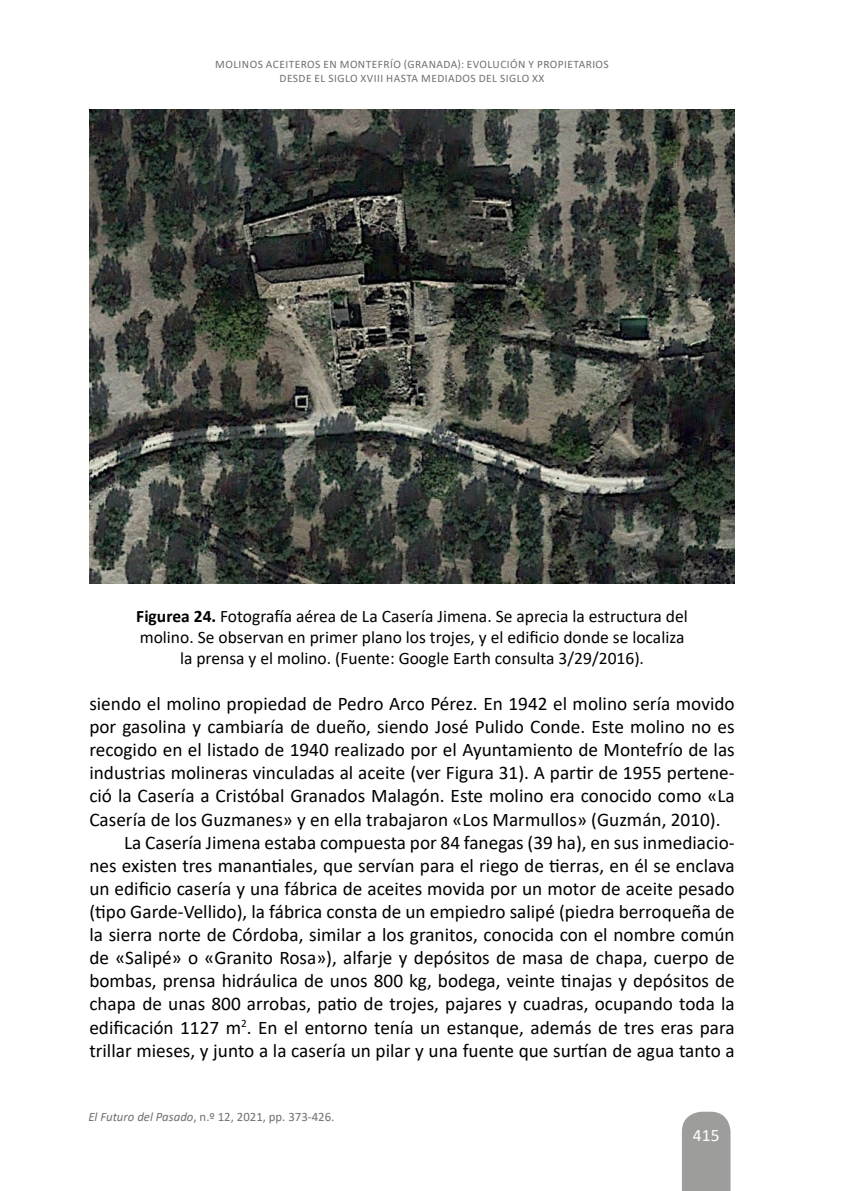
<style>
.page{position:relative;width:844px;height:1191px;background:#fff}
.page>*{position:absolute;margin:0;border:0;box-sizing:border-box;transform-origin:0 0}
.Cuerpo_de_texto{font:19.25px/23.1px "Calibri";color:#000;text-align:justify}
.pie_img_tabla{font:17.5px/21px "Calibri";color:#000;text-align:center}
.t1{font:17.5px "Calibri";color:#fff}
.t2{font:12.78px "Calibri";color:#707070}
.t3{font:11.38px/13.7px "Calibri";letter-spacing:.04em;color:#707070;text-align:center}
.s1{font-weight:700}
.s2{font-style:italic}
</style>
<div class="page">
<svg style="left:682px;top:1111px;width:49px;height:80px"></svg>
<img style="left:89px;top:109px;width:645px;height:474px">
<p class="t3" style="left:215px;top:57px;width:395px">MOLINOS ACEITEROS EN MONTEFRÍO (GRANADA): EVOLUCIÓN Y PROPIETARIOS<br>DESDE EL SIGLO XVIII HASTA MEDIADOS DEL SIGLO XX</p>
<p class="pie_img_tabla" style="left:136px;top:605px;width:553px"><span class="s1">Figurea 24.</span> Fotografía aérea de La Casería Jimena. Se aprecia la estructura del molino. Se observan en primer plano los trojes, y el edificio donde se localiza la prensa y el molino. (Fuente: Google Earth consulta 3/29/2016).</p>
<p class="Cuerpo_de_texto" style="left:89px;top:691px;width:646px">siendo el molino propiedad de Pedro Arco Pérez. En 1942 el molino sería movido por gasolina y cambiaría de dueño, siendo José Pulido Conde. Este molino no es recogido en el listado de 1940 realizado por el Ayuntamiento de Montefrío de las industrias molineras vinculadas al aceite (ver Figura 31). A partir de 1955 pertene&shy;ció la Casería a Cristóbal Granados Malagón. Este molino era conocido como «La Casería de los Guzmanes» y en ella trabajaron «Los Marmullos» (Guzmán, 2010).</p>
<p class="Cuerpo_de_texto" style="left:89px;top:830px;width:646px;text-indent:35px">La Casería Jimena estaba compuesta por 84 fanegas (39 ha), en sus inmediacio&shy;nes existen tres manantiales, que servían para el riego de tierras, en él se enclava un edificio casería y una fábrica de aceites movida por un motor de aceite pesado (tipo Garde-Vellido), la fábrica consta de un empiedro salipé (piedra berroqueña de la sierra norte de Córdoba, similar a los granitos, conocida con el nombre común de «Salipé» o «Granito Rosa»), alfarje y depósitos de masa de chapa, cuerpo de bombas, prensa hidráulica de unos 800 kg, bodega, veinte tinajas y depósitos de chapa de unas 800 arrobas, patio de trojes, pajares y cuadras, ocupando toda la edificación 1127 m<sup>2</sup>. En el entorno tenía un estanque, además de tres eras para trillar mieses, y junto a la casería un pilar y una fuente que surtían de agua tanto a</p>
<p class="t2" style="left:88px;top:1107px;width:247px"><span class="s2">El Futuro del Pasado</span>, n.º 12, 2021, pp. 373-426.</p>
<p class="t1" style="left:692px;top:1123px;width:28px">415</p>
</div>
